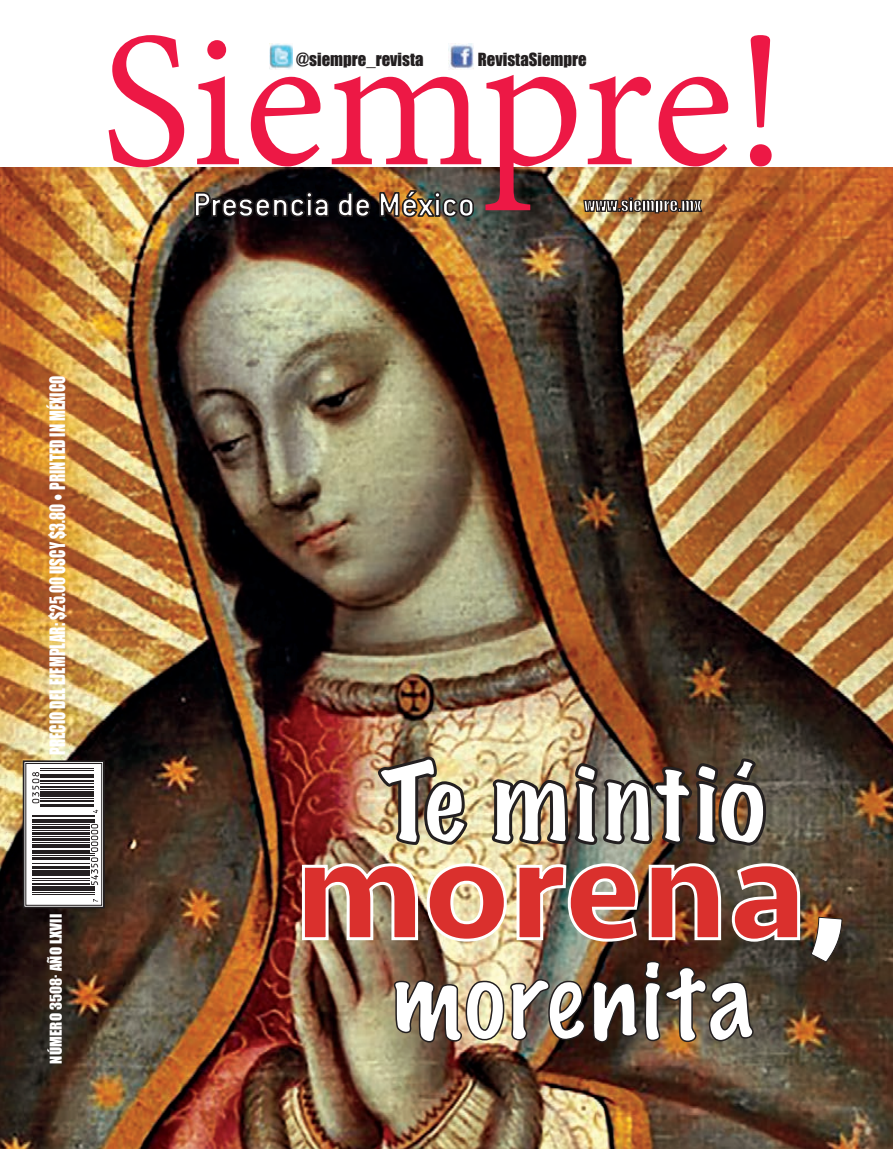
<style>
.page{position:relative;width:893px;height:1149px;background:#fff}
.page>*{position:absolute;margin:0;border:0;box-sizing:border-box;transform-origin:0 0}
.t1{font:19.5px "Impact";letter-spacing:.01em;color:#fff;scale:.77 1}
.t2{font:16.8px "Impact";color:#231f20}
.t3{font:16.8px "Impact";color:#fff}
.t4{font:15px "Impact";letter-spacing:.01em;color:#fff}
.s1{font-family:"Avenir";font-weight:300}
</style>
<div class="page">
<img style="left:0;top:167px;width:893px;height:981px">
<svg style="left:22px;top:759px;width:84px;height:149px"></svg>
<div style="left:26px;top:763px;width:76px;height:142px;border:1px solid #231f20"></div>
<svg style="left:109px;top:35px;width:663px;height:175px"></svg>
<svg style="left:194px;top:191px;width:135px;height:26px;background:#494647"></svg>
<svg style="left:338px;top:192px;width:32px;height:25px"></svg>
<svg style="left:379px;top:190px;width:95px;height:27px;background:#7d7161"></svg>
<img style="left:270px;top:44px;width:23px;height:25px">
<img style="left:448px;top:43px;width:26px;height:26px">
<img style="left:393px;top:959px;width:361px;height:84px">
<svg style="left:811px;top:916px;width:31px;height:46px"></svg>
<img style="left:300px;top:861px;width:502px;height:82px">
<img style="left:377px;top:754px;width:391px;height:92px">
<p class="t1" style="left:43px;top:754px;width:494px;rotate:-90deg">PRECIO DEL EJEMPLAR: $25.00 USCY $3.80 <span class="s1">•</span> PRINTED IN MÉXICO</p>
<p class="t4" style="left:44px;top:1063px;width:151px;rotate:-90deg">NÚMERO 3508· AÑO LXVII</p>
<p class="t2" style="left:296px;top:46px;width:129px">@siempre_revista</p>
<p class="t2" style="left:478px;top:46px;width:110px">RevistaSiempre</p>
<p class="t3" style="left:584px;top:192px;width:119px">www.siempre.mx</p>
</div>
